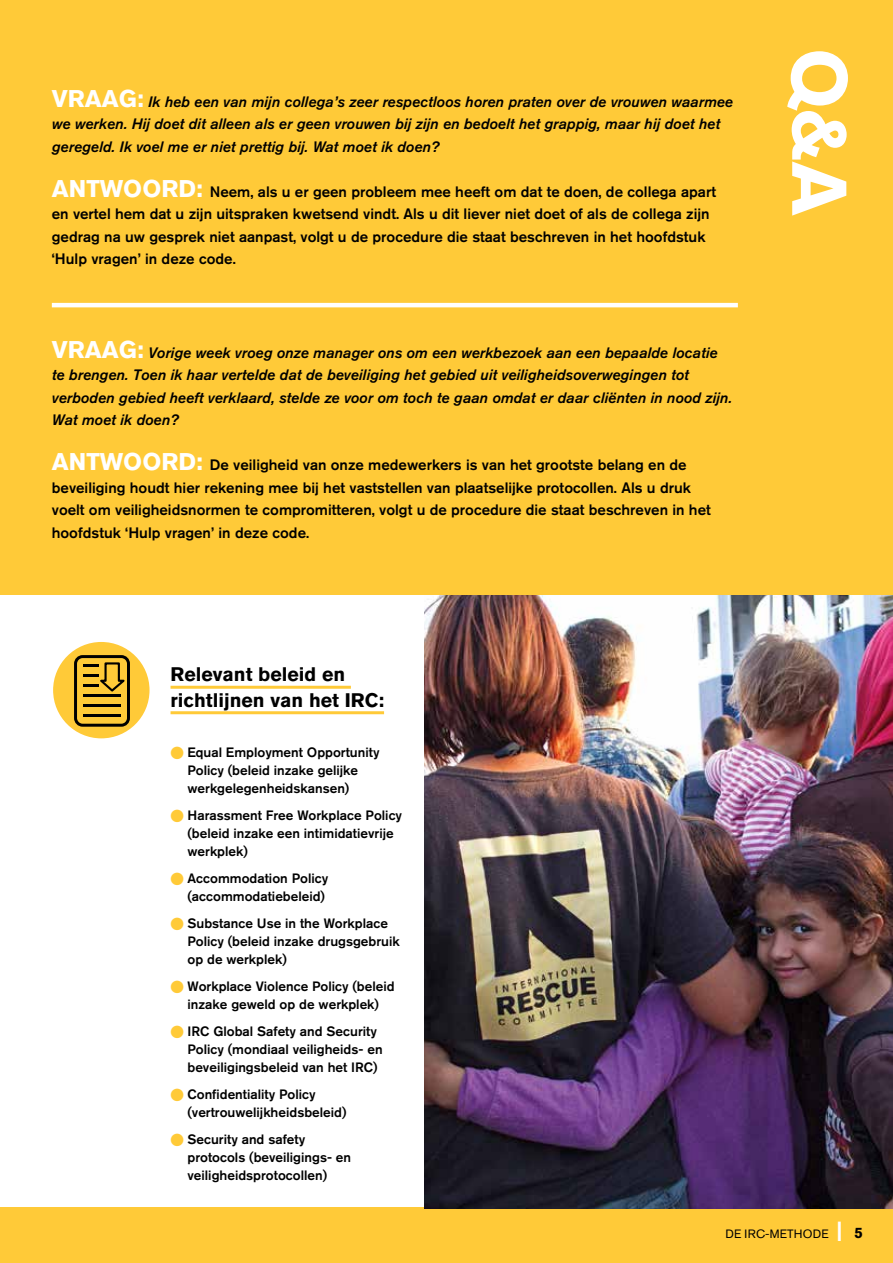
<style>
.page{position:relative;width:893px;height:1263px;background:#fff}
.page>*{position:absolute;margin:0;border:0;box-sizing:border-box;transform-origin:0 0}
.t1{font:700 76.65px "Akzidenz Grotesk BE";color:#fff}
.t2{font:700 19.5px/25.5px "Akzidenz Grotesk BE";color:#000}
.t3{font:500 15px/22.5px "Akzidenz Grotesk BE";color:#000}
.t4{font:italic 500 15px/22.5px "Akzidenz Grotesk BE";color:#000}
.t5{font:500 13.5px/18px "Akzidenz Grotesk BE";color:#000}
.t6{font:12px "Akzidenz Grotesk BE";letter-spacing:.02em;color:#000}
.s1{font-weight:700;font-style:normal;font-size:24px;color:#fff}
.s2{font-weight:700;font-size:24px;color:#fff}
.s3{color:#ffca38}
.s4{font-weight:700;font-size:21px;color:#fff}
.s5{font-weight:700;font-size:15px}
</style>
<div class="page">
<div style="left:0;top:1207px;width:893px;height:56px;background:#ffca38"></div>
<img style="left:424px;top:594px;width:469px;height:615px">
<div style="left:0;top:0;width:893px;height:594px;background:#ffca38"></div>
<hr style="left:52px;top:303px;width:686px;height:4px;background:#fff">
<hr style="left:171px;top:686px;width:180px;height:3px;background:#ffca38">
<hr style="left:171px;top:711px;width:213px;height:3px;background:#ffca38">
<div style="left:52px;top:641px;width:99px;height:98px;background:#ffca38;border-radius:50%"></div>
<hr style="left:83px;top:664px;width:16px;height:3px;background:#000">
<hr style="left:83px;top:674px;width:16px;height:3px;background:#000">
<hr style="left:83px;top:684px;width:16px;height:3px;background:#000">
<hr style="left:83px;top:694px;width:38px;height:3px;background:#000">
<hr style="left:83px;top:704px;width:38px;height:3px;background:#000">
<hr style="left:83px;top:714px;width:38px;height:3px;background:#000">
<div style="left:74px;top:655px;width:56px;height:72px;border:3px solid #000;border-radius:7px"></div>
<svg style="left:100px;top:661px;width:29px;height:32px"></svg>
<div style="left:51px;top:640px;width:101px;height:101px;border:2px solid #fff;border-radius:50%"></div>
<p class="t4" style="left:52px;top:90px;width:683px"><span class="s1">VRAAG:</span> Ik heb een van mijn collega’s zeer respectloos horen praten over de vrouwen waarmee we werken. Hij doet dit alleen als er geen vrouwen bij zijn en bedoelt het grappig, maar hij doet het geregeld. Ik voel me er niet prettig bij. Wat moet ik doen?</p>
<p class="t3" style="left:52px;top:180px;width:666px"><span class="s2">ANTWOORD:</span> Neem, als u er geen probleem mee heeft om dat te doen, de collega apart en vertel hem dat u zijn uitspraken kwetsend vindt. Als u dit liever niet doet of als de collega zijn gedrag na uw gesprek niet aanpast, volgt u de procedure die staat beschreven in het hoofdstuk ‘Hulp vragen’ in deze code.</p>
<p class="t4" style="left:52px;top:341px;width:682px"><span class="s1">VRAAG:</span> Vorige week vroeg onze manager ons om een werkbezoek aan een bepaalde locatie te brengen. Toen ik haar vertelde dat de beveiliging het gebied uit veiligheidsoverwegingen tot verboden gebied heeft verklaard, stelde ze voor om toch te gaan omdat er daar cliënten in nood zijn.<br>Wat moet ik doen?</p>
<p class="t3" style="left:52px;top:453px;width:660px"><span class="s2">ANTWOORD:</span> De veiligheid van onze medewerkers is van het grootste belang en de beveiliging houdt hier rekening mee bij het vaststellen van plaatselijke protocollen. Als u druk voelt om veiligheidsnormen te compromitteren, volgt u de procedure die staat beschreven in het hoofdstuk ‘Hulp vragen’ in deze code.</p>
<h2 class="t2" style="left:171px;top:662px;width:215px">Relevant beleid en richtlijnen van het IRC:</h2>
<p class="t5" style="left:188px;top:743px;width:193px;text-indent:-17px"><span class="s3">●</span> Equal Employment Opportunity<br>Policy (beleid inzake gelijke werkgelegenheidskansen)</p>
<p class="t5" style="left:188px;top:806px;width:216px;text-indent:-17px"><span class="s3">●</span> Harassment Free Workplace Policy (beleid inzake een intimidatievrije werkplek)</p>
<p class="t5" style="left:171px;top:869px;width:159px;text-align:right"><span class="s3">●</span> Accommodation Policy (accommodatiebeleid)</p>
<p class="t5" style="left:188px;top:914px;width:214px;text-indent:-17px"><span class="s3">●</span> Substance Use in the Workplace<br>Policy (beleid inzake drugsgebruik op de werkplek)</p>
<p class="t5" style="left:171px;top:977px;width:226px;text-align:center"><span class="s3">●</span> Workplace Violence Policy (beleid inzake geweld op de werkplek)</p>
<p class="t5" style="left:188px;top:1022px;width:197px;text-indent:-17px"><span class="s3">●</span> IRC Global Safety and Security<br>Policy (mondiaal veiligheids- en beveiligingsbeleid van het IRC)</p>
<p class="t5" style="left:188px;top:1085px;width:160px;text-indent:-17px"><span class="s3">●</span> Confidentiality Policy (vertrouwelijkheidsbeleid)</p>
<p class="t5" style="left:188px;top:1130px;width:165px;text-indent:-17px"><span class="s3">●</span> Security and safety protocols (beveiligings- en veiligheidsprotocollen)</p>
<h1 class="t1" style="left:863px;top:48px;width:169px;rotate:90deg">Q&amp;A</h1>
<p class="t6" style="left:725px;top:1226px;width:139px">DE IRC-METHODE <span class="s4">|</span> <span class="s5">5</span></p>
</div>
